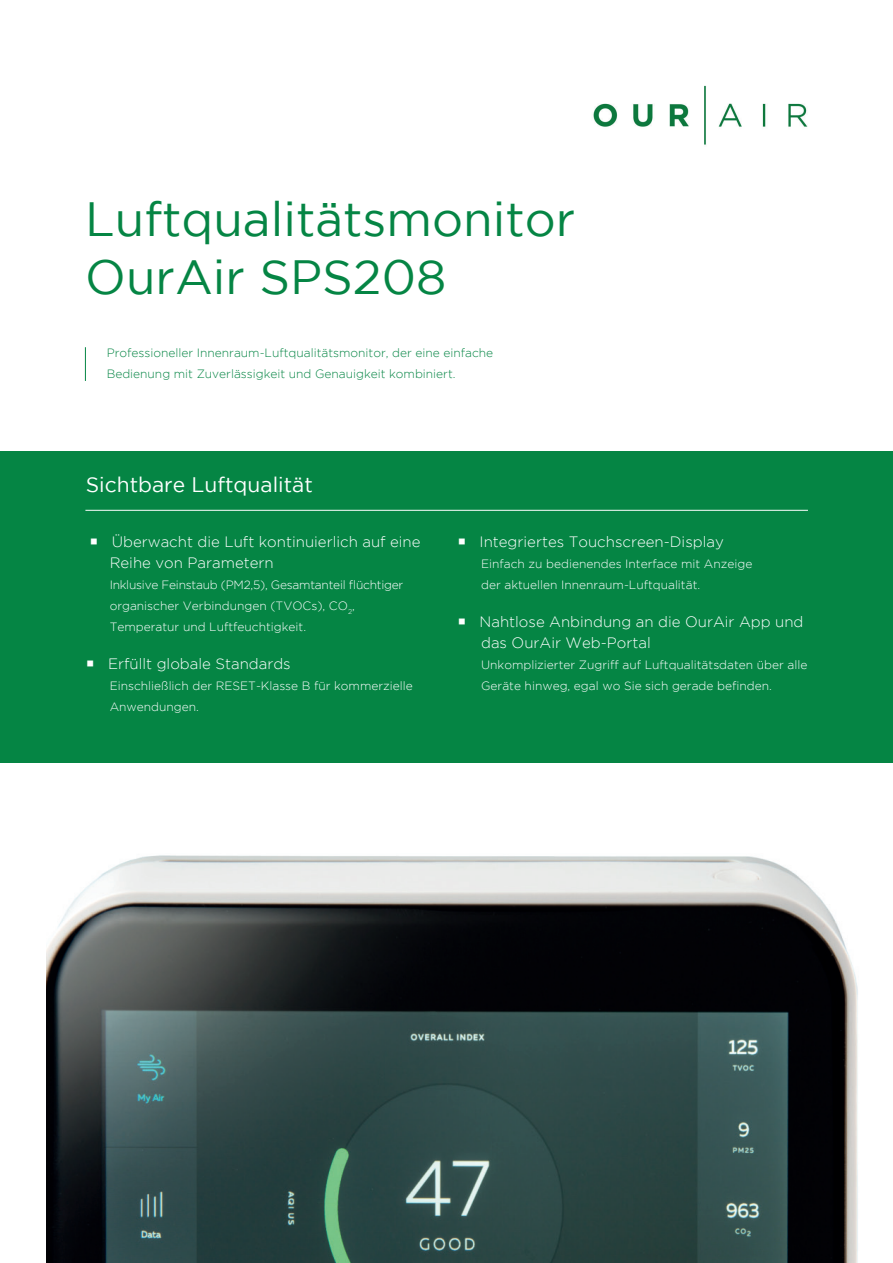
<style>
.page{position:relative;width:893px;height:1263px;background:#fff}
.page>*{position:absolute;margin:0;border:0;box-sizing:border-box;transform-origin:0 0}
.t1{font:48px/57.6px "Gotham";color:#058544}
.t2{font:21px "Gotham";color:#fff}
.t3{font:300 15px/21px "Gotham";color:#fff}
.t4{font:300 12px/21px "Gotham";color:#fff}
.t5{font:300 12px/21px "Gotham";color:#058544}
</style>
<div class="page">
<div style="left:0;top:451px;width:893px;height:312px;background:#058544"></div>
<img style="left:47px;top:855px;width:811px;height:408px">
<hr style="left:85px;top:347px;width:1px;height:34px;background:#058544">
<img style="left:593px;top:85px;width:215px;height:60px">
<hr style="left:85px;top:510px;width:723px;height:1px;background:#fff">
<h1 class="t1" style="left:85px;top:189px;width:491px">Luftqualitätsmonitor<br>OurAir SPS208</h1>
<p class="t5" style="left:107px;top:342px;width:388px">Professioneller Innenraum-Luftqualitätsmonitor, der eine einfache<br>Bedienung mit Zuverlässigkeit und Genauigkeit kombiniert.</p>
<h2 class="t2" style="left:86px;top:473px;width:229px">Sichtbare Luftqualität</h2>
<p class="t3" style="left:110px;top:531px;width:312px;text-indent:-20px">○ Überwacht die Luft kontinuierlich auf eine<br>Reihe von Parametern</p>
<p class="t4" style="left:110px;top:574px;width:295px">Inklusive Feinstaub (PM2,5), Gesamtanteil flüchtiger organischer Verbindungen (TVOCs), CO<sub>2</sub>,<br>Temperatur und Luftfeuchtigkeit.</p>
<p class="t3" style="left:86px;top:653px;width:206px">○ Erfüllt globale Standards</p>
<p class="t4" style="left:110px;top:675px;width:305px">Einschließlich der RESET-Klasse B für kommerzielle<br>Anwendungen.</p>
<p class="t3" style="left:458px;top:531px;width:268px">○ Integriertes Touchscreen-Display</p>
<p class="t4" style="left:481px;top:553px;width:273px">Einfach zu bedienendes Interface mit Anzeige der aktuellen Innenraum-Luftqualität.</p>
<p class="t3" style="left:481px;top:611px;width:324px;text-indent:-23px">○ Nahtlose Anbindung an die OurAir App und das OurAir Web-Portal</p>
<p class="t4" style="left:481px;top:654px;width:328px">Unkomplizierter Zugriff auf Luftqualitätsdaten über alle<br>Geräte hinweg, egal wo Sie sich gerade befinden.</p>
</div>
